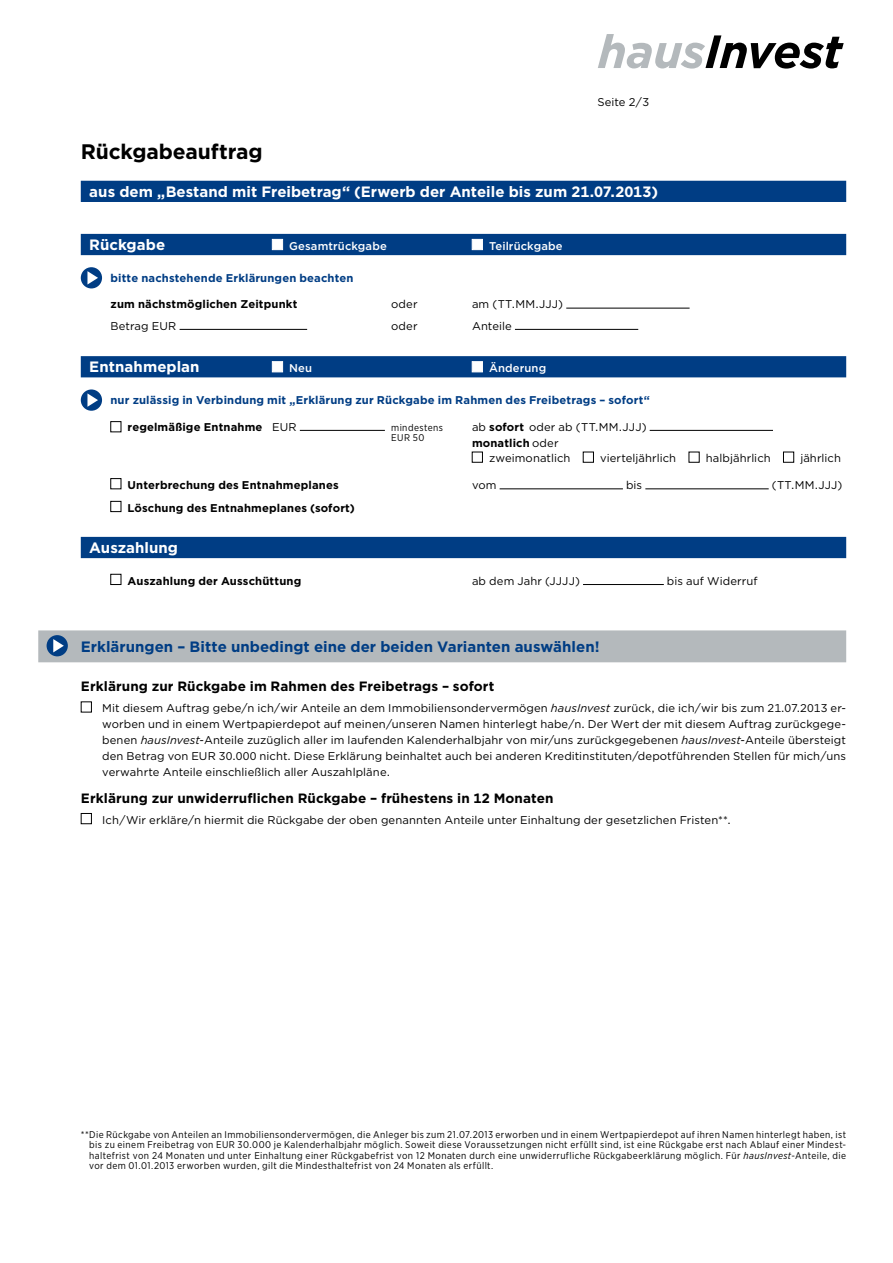
<style>
.page{position:relative;width:893px;height:1263px;background:#fff}
.page>*{position:absolute;margin:0;border:0;box-sizing:border-box;transform-origin:0 0}
.t1{font:700 21px "Gotham";letter-spacing:-.005em;color:#000}
.t2{font:700 15px "Gotham";color:#fff}
.t3{font:700 15px "Gotham";color:#003d84}
.t4{font:700 13.5px "Gotham";letter-spacing:.005em;color:#000}
.t5{font:11.25px/15.9px "Gotham";letter-spacing:.01em;color:#000;text-align:justify}
.t6{font:700 11.25px "Gotham";letter-spacing:.015em;color:#000}
.t7{font:700 11.25px "Gotham";letter-spacing:.01em;color:#003d84}
.t8{font:500 11.25px "Gotham";letter-spacing:.01em;color:#fff}
.t9{font:9.75px/10.6px "Gotham Narrow";letter-spacing:.04em;color:#000;text-align:justify}
.s1{font-weight:400}
.s2{font-weight:700}
.s3{font-style:italic}
</style>
<div class="page">
<svg style="left:598px;top:34px;width:246px;height:35px"></svg>
<div style="left:81px;top:181px;width:765px;height:21px;background:#003d84"></div>
<div style="left:81px;top:234px;width:765px;height:21px;background:#003d84"></div>
<div style="left:81px;top:356px;width:765px;height:21px;background:#003d84"></div>
<div style="left:81px;top:537px;width:765px;height:21px;background:#003d84"></div>
<div style="left:272px;top:239px;width:11px;height:11px;background:#fff;border:1px solid #fff"></div>
<div style="left:472px;top:239px;width:11px;height:11px;background:#fff;border:1px solid #fff"></div>
<div style="left:81px;top:267px;width:21px;height:21px;background:#003d84;border-radius:50%"></div>
<svg style="left:87px;top:271px;width:11px;height:14px"></svg>
<hr style="left:566px;top:308px;width:124px;height:1px;background:#000">
<hr style="left:180px;top:329px;width:127px;height:1px;background:#000">
<hr style="left:515px;top:329px;width:123px;height:1px;background:#000">
<div style="left:272px;top:361px;width:11px;height:11px;background:#fff;border:1px solid #fff"></div>
<div style="left:472px;top:361px;width:11px;height:11px;background:#fff;border:1px solid #fff"></div>
<div style="left:81px;top:389px;width:21px;height:22px;background:#003d84;border-radius:50%"></div>
<svg style="left:87px;top:393px;width:11px;height:14px"></svg>
<div style="left:111px;top:421px;width:10px;height:11px;border:1px solid #000"></div>
<hr style="left:300px;top:430px;width:85px;height:1px;background:#000">
<hr style="left:650px;top:430px;width:123px;height:1px;background:#000">
<div style="left:472px;top:452px;width:11px;height:10px;border:1px solid #000"></div>
<div style="left:583px;top:452px;width:11px;height:10px;border:1px solid #000"></div>
<div style="left:783px;top:452px;width:11px;height:10px;border:1px solid #000"></div>
<div style="left:111px;top:478px;width:10px;height:11px;border:1px solid #000"></div>
<hr style="left:500px;top:489px;width:123px;height:1px;background:#000">
<hr style="left:645px;top:489px;width:124px;height:1px;background:#000">
<div style="left:111px;top:501px;width:10px;height:11px;border:1px solid #000"></div>
<div style="left:111px;top:574px;width:10px;height:11px;border:1px solid #000"></div>
<hr style="left:583px;top:584px;width:81px;height:1px;background:#000">
<div style="left:81px;top:702px;width:11px;height:10px;border:1px solid #000"></div>
<div style="left:81px;top:813px;width:11px;height:11px;border:1px solid #000"></div>
<div style="left:38px;top:630px;width:808px;height:32px;background:#b4b9bc"></div>
<div style="left:47px;top:635px;width:21px;height:21px;background:#003d84;border-radius:50%"></div>
<svg style="left:53px;top:639px;width:11px;height:13px"></svg>
<h1 class="t1" style="left:81px;top:138px;width:183px">Rückgabeauftrag</h1>
<p class="t5" style="left:597px;top:94px;width:53px">Seite 2/3</p>
<h2 class="t2" style="left:89px;top:181px;width:570px">aus dem „Bestand mit Freibetrag“ (Erwerb der Anteile bis zum 21.07.2013)</h2>
<h2 class="t2" style="left:89px;top:235px;width:77px">Rückgabe</h2>
<p class="t8" style="left:289px;top:238px;width:99px">Gesamtrückgabe</p>
<p class="t8" style="left:489px;top:238px;width:75px">Teilrückgabe</p>
<p class="t7" style="left:110px;top:270px;width:245px">bitte nachstehende Erklärungen beachten</p>
<p class="t6" style="left:111px;top:297px;width:189px">zum nächstmöglichen Zeitpunkt</p>
<p class="t5" style="left:391px;top:296px;width:28px">oder</p>
<p class="t5" style="left:472px;top:296px;width:93px">am (TT.MM.JJJ)</p>
<p class="t5" style="left:111px;top:317px;width:67px">Betrag EUR</p>
<p class="t5" style="left:391px;top:317px;width:28px">oder</p>
<p class="t5" style="left:472px;top:317px;width:41px">Anteile</p>
<h2 class="t2" style="left:89px;top:357px;width:112px">Entnahmeplan</h2>
<p class="t8" style="left:289px;top:361px;width:24px">Neu</p>
<p class="t8" style="left:489px;top:361px;width:59px">Änderung</p>
<p class="t7" style="left:110px;top:392px;width:541px">nur zulässig in Verbindung mit „Erklärung zur Rückgabe im Rahmen des Freibetrags – sofort“</p>
<p class="t6" style="left:128px;top:419px;width:171px">regelmäßige Entnahme <span class="s1">EUR</span></p>
<p class="t5" style="left:472px;top:418px;width:176px">ab <span class="s2">sofort</span> oder ab (TT.MM.JJJ)</p>
<p class="t6" style="left:472px;top:435px;width:88px">monatlich <span class="s1">oder</span></p>
<p class="t5" style="left:489px;top:450px;width:83px">zweimonatlich</p>
<p class="t5" style="left:600px;top:450px;width:78px">vierteljährlich</p>
<p class="t5" style="left:706px;top:450px;width:66px">halbjährlich</p>
<p class="t5" style="left:800px;top:450px;width:42px">jährlich</p>
<p class="t6" style="left:128px;top:478px;width:213px">Unterbrechung des Entnahmeplanes</p>
<p class="t5" style="left:472px;top:477px;width:26px">vom</p>
<p class="t5" style="left:626px;top:477px;width:18px">bis</p>
<p class="t5" style="left:772px;top:477px;width:72px">(TT.MM.JJJ)</p>
<p class="t6" style="left:128px;top:500px;width:229px">Löschung des Entnahmeplanes (sofort)</p>
<h2 class="t2" style="left:89px;top:538px;width:90px">Auszahlung</h2>
<p class="t6" style="left:128px;top:573px;width:175px">Auszahlung der Ausschüttung</p>
<p class="t5" style="left:472px;top:572px;width:109px">ab dem Jahr (JJJJ)</p>
<p class="t5" style="left:667px;top:572px;width:92px">bis auf Widerruf</p>
<p class="t9" style="left:391px;top:422px;width:53px">mindestens<br>EUR 50</p>
<h2 class="t3" style="left:81px;top:636px;width:520px">Erklärungen – Bitte unbedingt eine der beiden Varianten auswählen!</h2>
<p class="t4" style="left:81px;top:677px;width:415px">Erklärung zur Rückgabe im Rahmen des Freibetrags – sofort</p>
<p class="t5" style="left:102px;top:700px;width:745px">Mit diesem Auftrag gebe/n ich/wir Anteile an dem Immobiliensondervermögen <span class="s3">hausInvest</span> zurück, die ich/wir bis zum 21.07.2013 er&shy;worben und in einem Wertpapierdepot auf meinen/unseren Namen hinterlegt habe/n. Der Wert der mit diesem Auftrag zurückgege&shy;benen <span class="s3">hausInvest</span>-Anteile zuzüglich aller im laufenden Kalenderhalbjahr von mir/uns zurückgegebenen <span class="s3">hausInvest</span>-Anteile übersteigt den Betrag von EUR 30.000 nicht. Diese Erklärung beinhaltet auch bei anderen Kreditinstituten/depotführenden Stellen für mich/uns verwahrte Anteile einschließlich aller Auszahlpläne.</p>
<p class="t4" style="left:81px;top:789px;width:474px">Erklärung zur unwiderruflichen Rückgabe – frühestens in 12 Monaten</p>
<p class="t5" style="left:102px;top:812px;width:630px">Ich/Wir erkläre/n hiermit die Rückgabe der oben genannten Anteile unter Einhaltung der gesetzlichen Fristen**.</p>
<p class="t9" style="left:89px;top:1128px;width:758px;text-indent:-9px">**Die Rückgabe von Anteilen an Immobiliensondervermögen, die Anleger bis zum 21.07.2013 erworben und in einem Wertpapierdepot auf ihren Namen hinterlegt haben, ist bis zu einem Freibetrag von EUR 30.000 je Kalenderhalbjahr möglich. Soweit diese Voraussetzungen nicht erfüllt sind, ist eine Rückgabe erst nach Ablauf einer Mindest&shy;haltefrist von 24 Monaten und unter Einhaltung einer Rückgabefrist von 12 Monaten durch eine unwiderrufliche Rückgabeerklärung möglich. Für <span class="s3">hausInvest</span>-Anteile, die vor dem 01.01.2013 erworben wurden, gilt die Mindesthaltefrist von 24 Monaten als erfüllt.</p>
</div>
